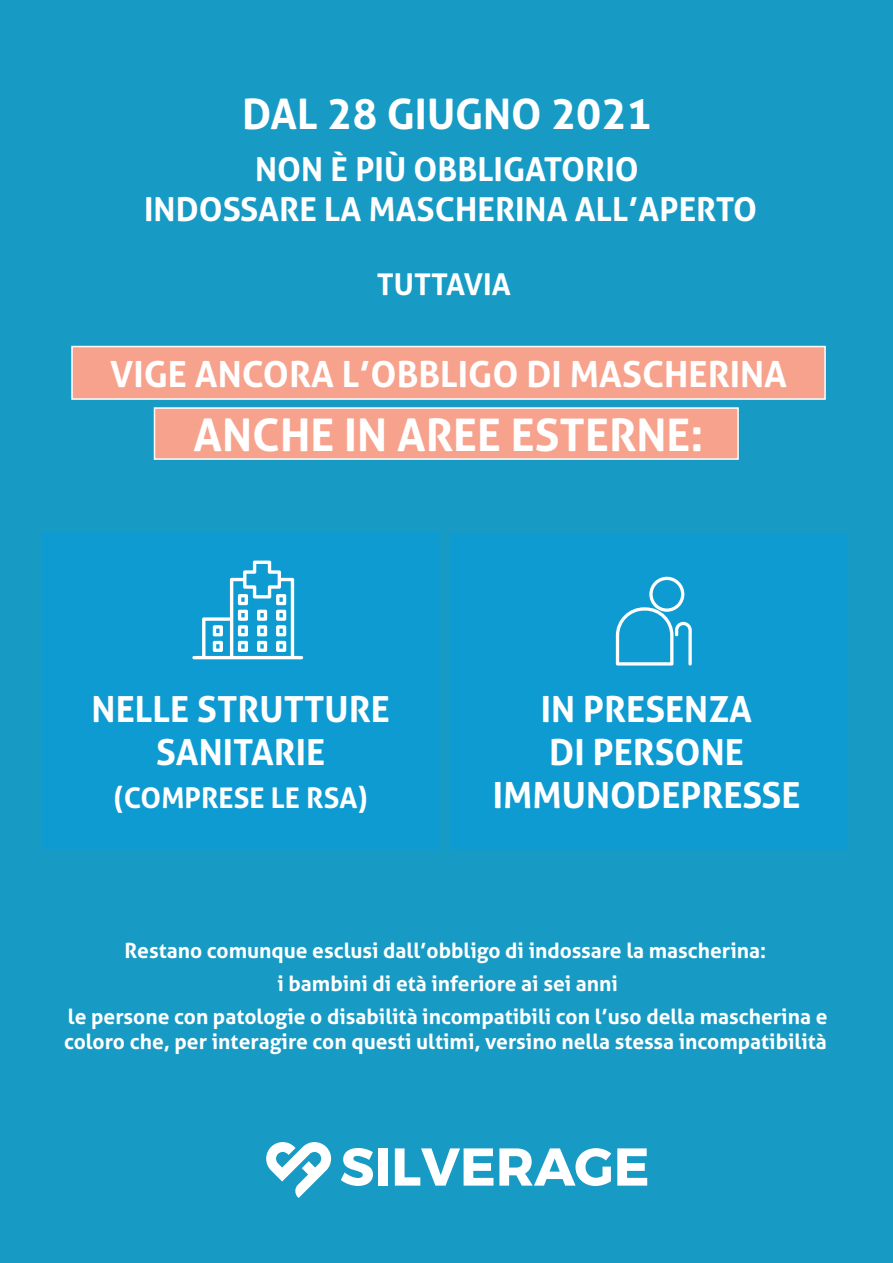
<style>
.page{position:relative;width:893px;height:1263px;background:#179bc4}
.page>*{position:absolute;margin:0;border:0;box-sizing:border-box;transform-origin:0 0}
.t1{font:700 45px "Aller";color:#fff}
.t2{font:700 42px "Aller";color:#fff}
.t3{font:700 36px/43.2px "Aller";color:#fff;text-align:center}
.t4{font:700 33px/39.6px "Aller";color:#fff;text-align:center}
.t5{font:700 30px "Aller";color:#fff}
.t6{font:700 28.5px "Aller";color:#fff}
.t7{font:700 21px/33px "Aller";color:#fff;text-align:center}
</style>
<div class="page">
<div style="left:42px;top:532px;width:397px;height:317px;background:#0e9bd1"></div>
<div style="left:450px;top:533px;width:398px;height:317px;background:#0e9bd1"></div>
<div style="left:71px;top:346px;width:755px;height:54px;background:#f7a28d;border:2px solid #fff"></div>
<div style="left:154px;top:407px;width:585px;height:53px;background:#f7a28d;border:2px solid #fff"></div>
<svg style="left:192px;top:561px;width:111px;height:98px"></svg>
<svg style="left:616px;top:577px;width:76px;height:88px"></svg>
<svg style="left:341px;top:1148px;width:32px;height:38px"></svg>
<div style="left:378px;top:1148px;width:10px;height:37px;background:#fff"></div>
<svg style="left:395px;top:1148px;width:98px;height:37px"></svg>
<svg style="left:499px;top:1148px;width:112px;height:38px"></svg>
<svg style="left:617px;top:1148px;width:30px;height:37px"></svg>
<svg style="left:266px;top:1142px;width:65px;height:56px"></svg>
<h2 class="t2" style="left:242px;top:88px;width:411px">DAL 28 GIUGNO 2021</h2>
<h3 class="t4" style="left:144px;top:149px;width:614px">NON È PIÙ OBBLIGATORIO<br>INDOSSARE LA MASCHERINA ALL’APERTO</h3>
<h3 class="t5" style="left:377px;top:266px;width:135px">TUTTAVIA</h3>
<h3 class="t3" style="left:110px;top:352px;width:678px">VIGE ANCORA L’OBBLIGO DI MASCHERINA</h3>
<h1 class="t1" style="left:194px;top:408px;width:511px">ANCHE IN AREE ESTERNE:</h1>
<h3 class="t3" style="left:92px;top:687px;width:300px">NELLE STRUTTURE<br>SANITARIE</h3>
<h3 class="t6" style="left:114px;top:780px;width:255px">(COMPRESE LE RSA)</h3>
<h3 class="t3" style="left:493px;top:687px;width:309px">IN PRESENZA<br>DI PERSONE<br>IMMUNODEPRESSE</h3>
<p class="t7" style="left:68px;top:934px;width:761px">Restano comunque esclusi dall’obbligo di indossare la mascherina:<br>i bambini di età inferiore ai sei anni<br>le persone con patologie o disabilità incompatibili con l’uso della mascherina e</p>
<p class="t7" style="left:64px;top:1025px;width:764px">coloro che, per interagire con questi ultimi, versino nella stessa incompatibilità</p>
</div>
